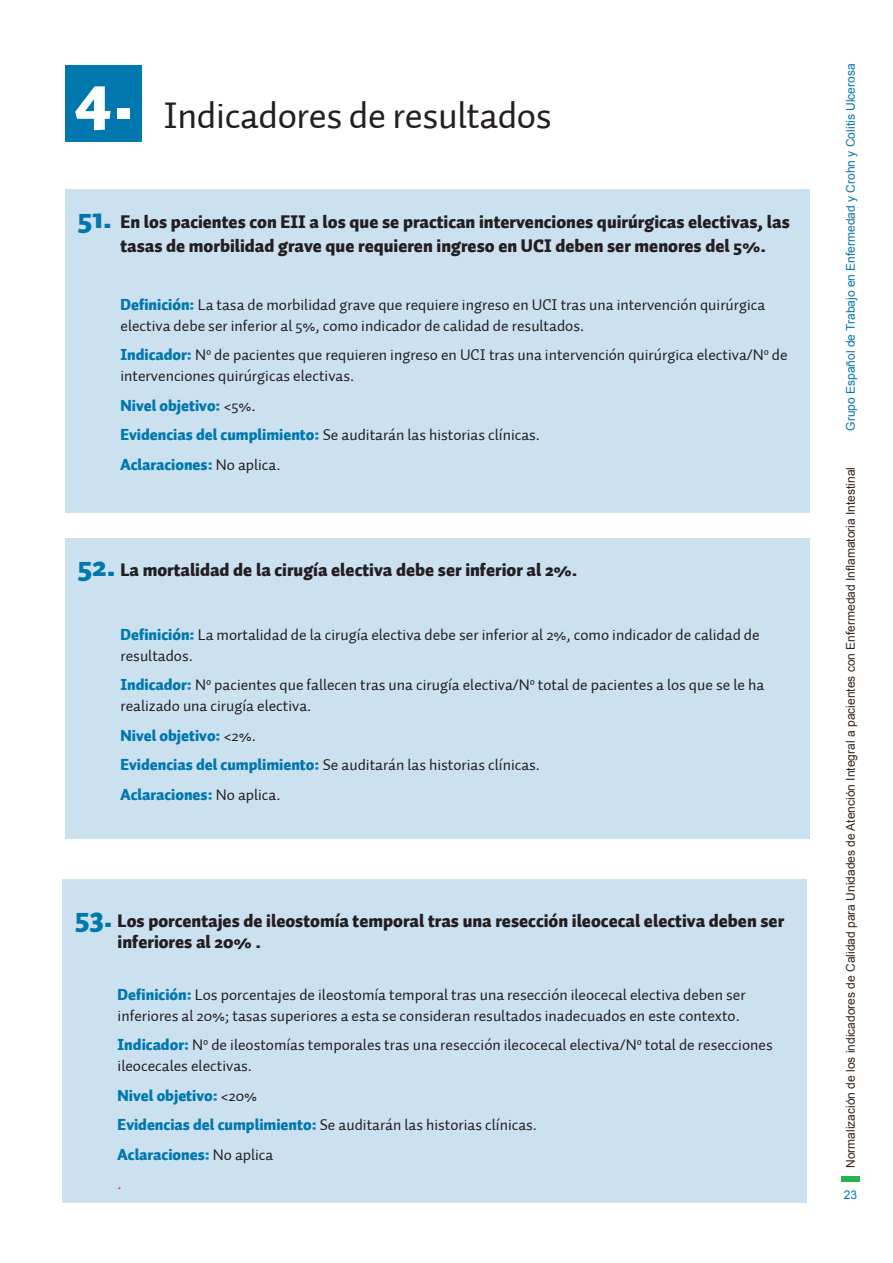
<style>
.page{position:relative;width:893px;height:1263px;background:#fff}
.page>*{position:absolute;margin:0;border:0;box-sizing:border-box;transform-origin:0 0}
.t1{font:900 67.5px "Auto 1";color:#fff}
.t2{font:37.5px "Auto 1";letter-spacing:-.01em;color:#231f20}
.t3{font:900 18px/21px "Auto 1";color:#231f20}
.t4{font:15.75px/21px "Auto 1";color:#231f20}
.t5{font:900 15.75px "Auto 1";color:#0078ae}
.t6{font:15.75px "Auto 1";color:#ed154e}
.t7{font:12px "Arial";color:#31251c}
.t8{font:12px "Arial";color:#0078ae}
.s1{font-size:30px;color:#0078ae}
.s2{font-weight:900;color:#0078ae}
.s3{font-weight:400;color:#231f20}
</style>
<div class="page">
<div style="left:841px;top:1176px;width:19px;height:6px;background:#27b24f"></div>
<div style="left:66px;top:65px;width:76px;height:76px;background:#0078ae"></div>
<div style="left:62px;top:879px;width:744px;height:323px;background:#cce1f0"></div>
<div style="left:65px;top:189px;width:744px;height:323px;background:#cce1f0"></div>
<div style="left:65px;top:539px;width:744px;height:300px;background:#cce1f0"></div>
<p class="t1" style="left:74px;top:51px;width:62px">4.</p>
<p class="t2" style="left:163px;top:92px;width:390px">Indicadores de resultados</p>
<p class="t3" style="left:120px;top:210px;width:671px;line-height:24px;text-indent:-43px"><span class="s1">51.</span> En los pacientes con EII a los que se practican intervenciones quirúrgicas electivas, las tasas de morbilidad grave que requieren ingreso en UCI deben ser menores del 5%.</p>
<p class="t4" style="left:120px;top:294px;width:646px"><span class="s2">Definición:</span> La tasa de morbilidad grave que requiere ingreso en UCI tras una intervención quirúrgica electiva debe ser inferior al 5%, como indicador de calidad de resultados.</p>
<p class="t4" style="left:120px;top:345px;width:669px"><span class="s2">Indicador:</span> Nº de pacientes que requieren ingreso en UCI tras una intervención quirúrgica electiva/Nº de intervenciones quirúrgicas electivas.</p>
<p class="t5" style="left:120px;top:395px;width:137px">Nivel objetivo: <span class="s3">&lt;5%.</span></p>
<p class="t4" style="left:120px;top:425px;width:421px"><span class="s2">Evidencias del cumplimiento:</span> Se auditarán las historias clínicas.</p>
<p class="t5" style="left:120px;top:454px;width:162px">Aclaraciones: <span class="s3">No aplica.</span></p>
<p class="t3" style="left:78px;top:560px;width:501px"><span class="s1">52.</span> La mortalidad de la cirugía electiva debe ser inferior al 2%.</p>
<p class="t4" style="left:120px;top:624px;width:641px"><span class="s2">Definición:</span> La mortalidad de la cirugía electiva debe ser inferior al 2%, como indicador de calidad de resultados.</p>
<p class="t4" style="left:120px;top:674px;width:645px"><span class="s2">Indicador:</span> Nº pacientes que fallecen tras una cirugía electiva/Nº total de pacientes a los que se le ha realizado una cirugía electiva.</p>
<p class="t5" style="left:120px;top:725px;width:137px">Nivel objetivo: <span class="s3">&lt;2%.</span></p>
<p class="t4" style="left:120px;top:754px;width:421px"><span class="s2">Evidencias del cumplimiento:</span> Se auditarán las historias clínicas.</p>
<p class="t5" style="left:120px;top:784px;width:162px">Aclaraciones: <span class="s3">No aplica.</span></p>
<p class="t3" style="left:118px;top:911px;width:668px;text-indent:-43px"><span class="s1">53.</span> Los porcentajes de ileostomía temporal tras una resección ileocecal electiva deben ser inferiores al 20% .</p>
<p class="t4" style="left:118px;top:984px;width:630px"><span class="s2">Definición:</span> Los porcentajes de ileostomía temporal tras una resección ileocecal electiva deben ser inferiores al 20%; tasas superiores a esta se consideran resultados inadecuados en este contexto.</p>
<p class="t4" style="left:118px;top:1034px;width:657px"><span class="s2">Indicador:</span> Nº de ileostomías temporales tras una resección ilecocecal electiva/Nº total de resecciones ileocecales electivas.</p>
<p class="t5" style="left:118px;top:1085px;width:141px">Nivel objetivo: <span class="s3">&lt;20%</span></p>
<p class="t4" style="left:118px;top:1114px;width:421px"><span class="s2">Evidencias del cumplimiento:</span> Se auditarán las historias clínicas.</p>
<p class="t5" style="left:118px;top:1144px;width:157px">Aclaraciones: <span class="s3">No aplica</span></p>
<p class="t6" style="left:118px;top:1174px;width:6px">.</p>
<p class="t8" style="left:843px;top:431px;width:368px;rotate:-90deg">Grupo Español de Trabajo en Enfermedad y Crohn y Colitis Ulcerosa</p>
<p class="t7" style="left:843px;top:1168px;width:703px;rotate:-90deg">Normalización de los indicadores de Calidad para Unidades de Atención Integral a pacientes con Enfermedad Inflamatoria Intestinal</p>
<p class="t8" style="left:844px;top:1187px;width:15px">23</p>
</div>
